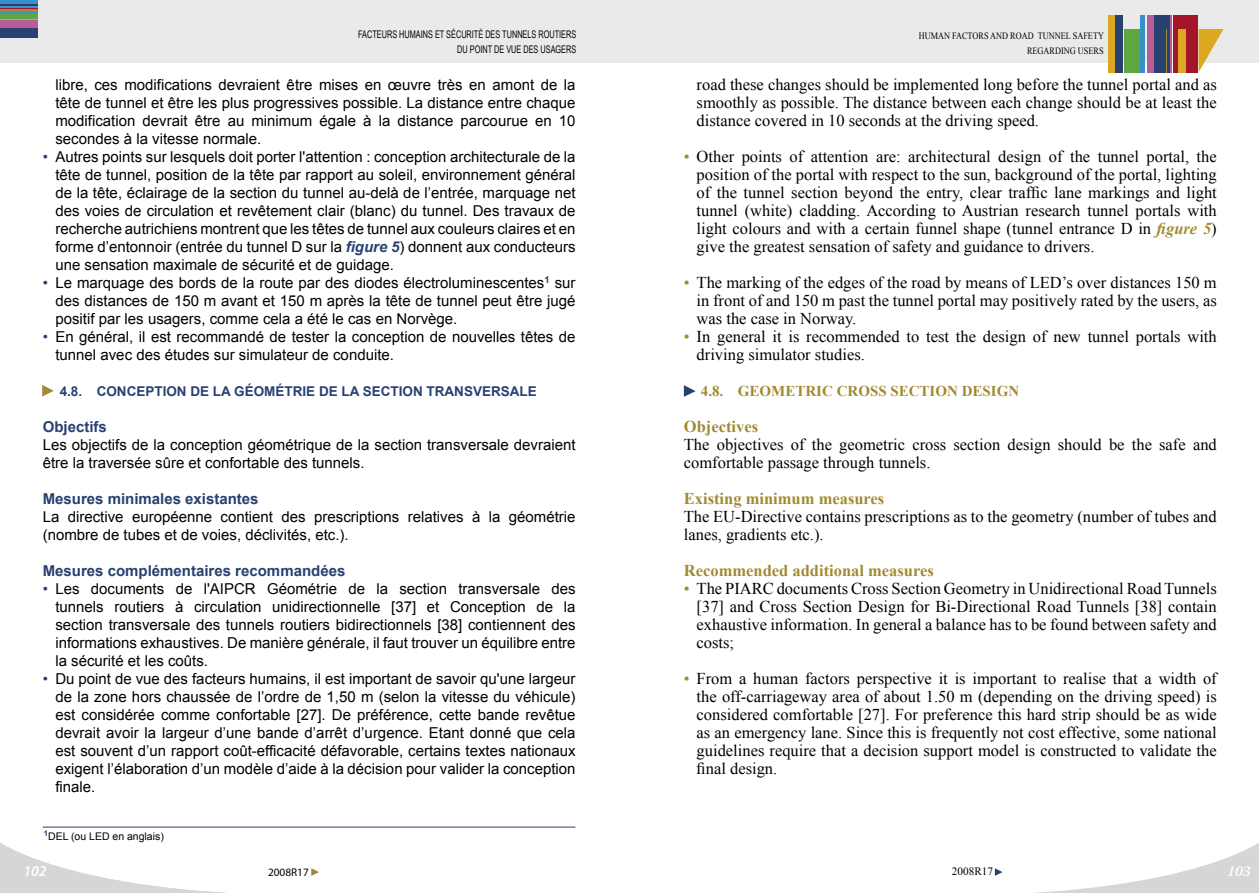
<style>
.page{position:relative;width:1259px;height:893px;background:#fff}
.page>*{position:absolute;margin:0;border:0;box-sizing:border-box;transform-origin:0 0}
.énumération_VE_avec_puce{font:16.5px/18px "Times New Roman";color:#000;text-align:justify}
.texte_courant_EV{font:16.5px/18px "Times New Roman";color:#000}
.Sous-titre_VE{font:700 16.5px "Times New Roman";color:#a28a32}
.énumération_VF_avec_puce{font:15px/18px "Arial";color:#000;text-align:justify}
.texte_courant_VF{font:15px/18px "Arial";color:#000}
.Sous-titre_VF{font:700 15px "Arial";color:#294171}
.Intertitre_VE{font:700 15px "Times New Roman";color:#a28a32}
.t1{font:italic 600 15px "Myriad Pro";color:#fff}
.t2{font:italic 600 15px "Warnock Pro";color:#fff}
.Intertitre_VF{font:700 13.5px "Arial";color:#294171}
.t3{font:11.25px "Myriad Pro";color:#000}
.t4{font:11.25px "Times New Roman";color:#000}
.t5{font:10.5px/15px "Arial Narrow";color:#000;text-align:right;scale:.85 1}
.legende___footnote_F{font:10.5px "Arial";color:#000}
.t6{font:9.75px/15px "Times New Roman";color:#000;text-align:right;scale:.85 1}
.s1{color:#294171}
.s2{font-weight:700;font-style:italic;color:#294171}
.s3{color:#a28a32}
.s4{font-weight:700;font-style:italic;color:#a28a32}
</style>
<div class="page">
<svg style="left:684px;top:385px;width:11px;height:12px"></svg>
<svg style="left:42px;top:385px;width:12px;height:11px"></svg>
<hr style="left:43px;top:827px;width:532px;height:1px;background:#294171">
<svg style="left:0;top:842px;width:226px;height:51px"></svg>
<svg style="left:311px;top:868px;width:8px;height:8px"></svg>
<svg style="left:994px;top:843px;width:265px;height:50px"></svg>
<div style="left:0;top:0;width:629px;height:63px;background:#eaeaea"></div>
<hr style="left:0;top:8px;width:38px;height:1px;background:#a31629">
<div style="left:0;top:0;width:38px;height:8px;background:#3b8fc8"></div>
<hr style="left:0;top:9px;width:38px;height:3px;background:#a28a32">
<div style="left:0;top:12px;width:38px;height:7px;background:#5fa841"></div>
<hr style="left:0;top:19px;width:38px;height:2px;background:#dda821">
<div style="left:0;top:21px;width:38px;height:7px;background:#b85e96"></div>
<div style="left:0;top:28px;width:38px;height:9px;background:#294171"></div>
<hr style="left:0;top:12px;width:38px;height:1px;background:#3b8fc8">
<hr style="left:0;top:4px;width:38px;height:2px;background:#294171">
<div style="left:629px;top:0;width:630px;height:63px;background:#eaeaea"></div>
<div style="left:1107px;top:15px;width:7px;height:57px;background:#dda821"></div>
<div style="left:1115px;top:15px;width:7px;height:57px;background:#294171"></div>
<div style="left:1123px;top:29px;width:16px;height:43px;background:#5fa841"></div>
<hr style="left:1140px;top:15px;width:4px;height:57px;background:#3b8fc8">
<svg style="left:1198px;top:29px;width:25px;height:43px"></svg>
<div style="left:1173px;top:15px;width:24px;height:57px;background:#a31629"></div>
<div style="left:1147px;top:15px;width:25px;height:57px;background:#b85e96"></div>
<div style="left:1154px;top:15px;width:16px;height:57px;background:#294171"></div>
<div style="left:1178px;top:29px;width:7px;height:43px;background:#dda821"></div>
<hr style="left:1166px;top:29px;width:1px;height:43px;background:#a28a32">
<p class="t5" style="left:358px;top:27px;width:258px">FACTEURS HUMAINS ET SÉCURITÉ DES TUNNELS ROUTIERS<br>DU POINT DE VUE DES USAGERS</p>
<p class="t6" style="left:918px;top:28px;width:219px">HUMAN FACTORS AND ROAD TUNNEL SAFETY<br>REGARDING USERS</p>
<p class="énumération_VF_avec_puce" style="left:55px;top:76px;width:522px">libre, ces modifications devraient être mises en œuvre très en amont de la tête de tunnel et être les plus progressives possible. La distance entre chaque modification devrait être au minimum égale à la distance parcourue en 10 secondes à la vitesse normale.</p>
<p class="énumération_VF_avec_puce" style="left:55px;top:148px;width:522px;text-indent:-13px"><span class="s1">•</span> Autres points sur lesquels doit porter l'attention : conception architecturale de la tête de tunnel, position de la tête par rapport au soleil, environnement général de la tête, éclairage de la section du tunnel au-delà de l’entrée, marquage net des voies de circulation et revêtement clair (blanc) du tunnel. Des travaux de recherche autrichiens montrent que les têtes de tunnel aux couleurs claires et en forme d’entonnoir (entrée du tunnel D sur la <span class="s2">figure 5</span>) donnent aux conducteurs une sensation maximale de sécurité et de guidage.</p>
<p class="énumération_VF_avec_puce" style="left:55px;top:274px;width:522px;text-indent:-13px"><span class="s1">•</span> Le marquage des bords de la route par des diodes électroluminescentes<sup>1</sup> sur des distances de 150 m avant et 150 m après la tête de tunnel peut être jugé positif par les usagers, comme cela a été le cas en Norvège.</p>
<p class="énumération_VF_avec_puce" style="left:55px;top:328px;width:521px;text-indent:-13px"><span class="s1">•</span> En général, il est recommandé de tester la conception de nouvelles têtes de tunnel avec des études sur simulateur de conduite.</p>
<p class="Intertitre_VF" style="left:60px;top:382px;width:479px">4.8. CONCEPTION DE LA GÉOMÉTRIE DE LA SECTION TRANSVERSALE</p>
<p class="Sous-titre_VF" style="left:43px;top:417px;width:66px">Objectifs</p>
<p class="texte_courant_VF" style="left:43px;top:436px;width:534px">Les objectifs de la conception géométrique de la section transversale devraient être la traversée sûre et confortable des tunnels.</p>
<p class="Sous-titre_VF" style="left:43px;top:489px;width:217px">Mesures minimales existantes</p>
<p class="texte_courant_VF" style="left:43px;top:508px;width:534px">La directive européenne contient des prescriptions relatives à la géométrie (nombre de tubes et de voies, déclivités, etc.).</p>
<p class="Sous-titre_VF" style="left:43px;top:561px;width:304px">Mesures complémentaires recommandées</p>
<p class="énumération_VF_avec_puce" style="left:55px;top:580px;width:522px;text-indent:-13px"><span class="s1">•</span> Les documents de l'AIPCR Géométrie de la section transversale des tunnels routiers à circulation unidirectionnelle [37] et Conception de la section transversale des tunnels routiers bidirectionnels [38] contiennent des informations exhaustives. De manière générale, il faut trouver un équilibre entre la sécurité et les coûts.</p>
<p class="énumération_VF_avec_puce" style="left:55px;top:670px;width:522px;text-indent:-13px"><span class="s1">•</span> Du point de vue des facteurs humains, il est important de savoir qu'une largeur de la zone hors chaussée de l’ordre de 1,50 m (selon la vitesse du véhicule) est considérée comme confortable [27]. De préférence, cette bande revêtue devrait avoir la largeur d’une bande d’arrêt d’urgence. Etant donné que cela est souvent d’un rapport coût-efficacité défavorable, certains textes nationaux exigent l’élaboration d’un modèle d’aide à la décision pour valider la conception finale.</p>
<p class="énumération_VE_avec_puce" style="left:696px;top:75px;width:521px">road these changes should be implemented long before the tunnel portal and as smoothly as possible. The distance between each change should be at least the distance covered in 10 seconds at the driving speed.</p>
<p class="énumération_VE_avec_puce" style="left:696px;top:147px;width:522px;text-indent:-13px"><span class="s3">•</span> Other points of attention are: architectural design of the tunnel portal, the position of the portal with respect to the sun, background of the portal, lighting of the tunnel section beyond the entry, clear traffic lane markings and light tunnel (white) cladding. According to Austrian research tunnel portals with light colours and with a certain funnel shape (tunnel entrance D in <span class="s4">figure 5</span>) give the greatest sensation of safety and guidance to drivers.</p>
<p class="énumération_VE_avec_puce" style="left:696px;top:273px;width:522px;text-indent:-13px"><span class="s3">•</span> The marking of the edges of the road by means of LED’s over distances 150 m in front of and 150 m past the tunnel portal may positively rated by the users, as was the case in Norway.</p>
<p class="énumération_VE_avec_puce" style="left:696px;top:327px;width:522px;text-indent:-13px"><span class="s3">•</span> In general it is recommended to test the design of new tunnel portals with driving simulator studies.</p>
<p class="Intertitre_VE" style="left:701px;top:381px;width:320px">4.8. GEOMETRIC CROSS SECTION DESIGN</p>
<p class="Sous-titre_VE" style="left:684px;top:415px;width:76px">Objectives</p>
<p class="texte_courant_EV" style="left:684px;top:435px;width:534px">The objectives of the geometric cross section design should be the safe and comfortable passage through tunnels.</p>
<p class="Sous-titre_VE" style="left:684px;top:487px;width:202px">Existing minimum measures</p>
<p class="texte_courant_EV" style="left:684px;top:507px;width:534px">The EU-Directive contains prescriptions as to the geometry (number of tubes and lanes, gradients etc.).</p>
<p class="Sous-titre_VE" style="left:684px;top:559px;width:251px">Recommended additional measures</p>
<p class="énumération_VE_avec_puce" style="left:696px;top:579px;width:522px;text-indent:-13px"><span class="s3">•</span> The PIARC documents Cross Section Geometry in Unidirectional Road Tunnels [37] and Cross Section Design for Bi-Directional Road Tunnels [38] contain exhaustive information. In general a balance has to be found between safety and costs;</p>
<p class="énumération_VE_avec_puce" style="left:696px;top:669px;width:522px;text-indent:-13px"><span class="s3">•</span> From a human factors perspective it is important to realise that a width of the off-carriageway area of about 1.50 m (depending on the driving speed) is considered comfortable [27]. For preference this hard strip should be as wide as an emergency lane. Since this is frequently not cost effective, some national guidelines require that a decision support model is constructed to validate the final design.</p>
<p class="legende___footnote_F" style="left:44px;top:829px;width:122px"><sup>1</sup>DEL (ou LED en anglais)</p>
<p class="t1" style="left:23px;top:863px;width:25px">102</p>
<p class="t3" style="left:268px;top:866px;width:42px">2008R17</p>
<p class="t4" style="left:952px;top:864px;width:43px">2008R17</p>
<p class="t2" style="left:1227px;top:862px;width:25px">103</p>
</div>
